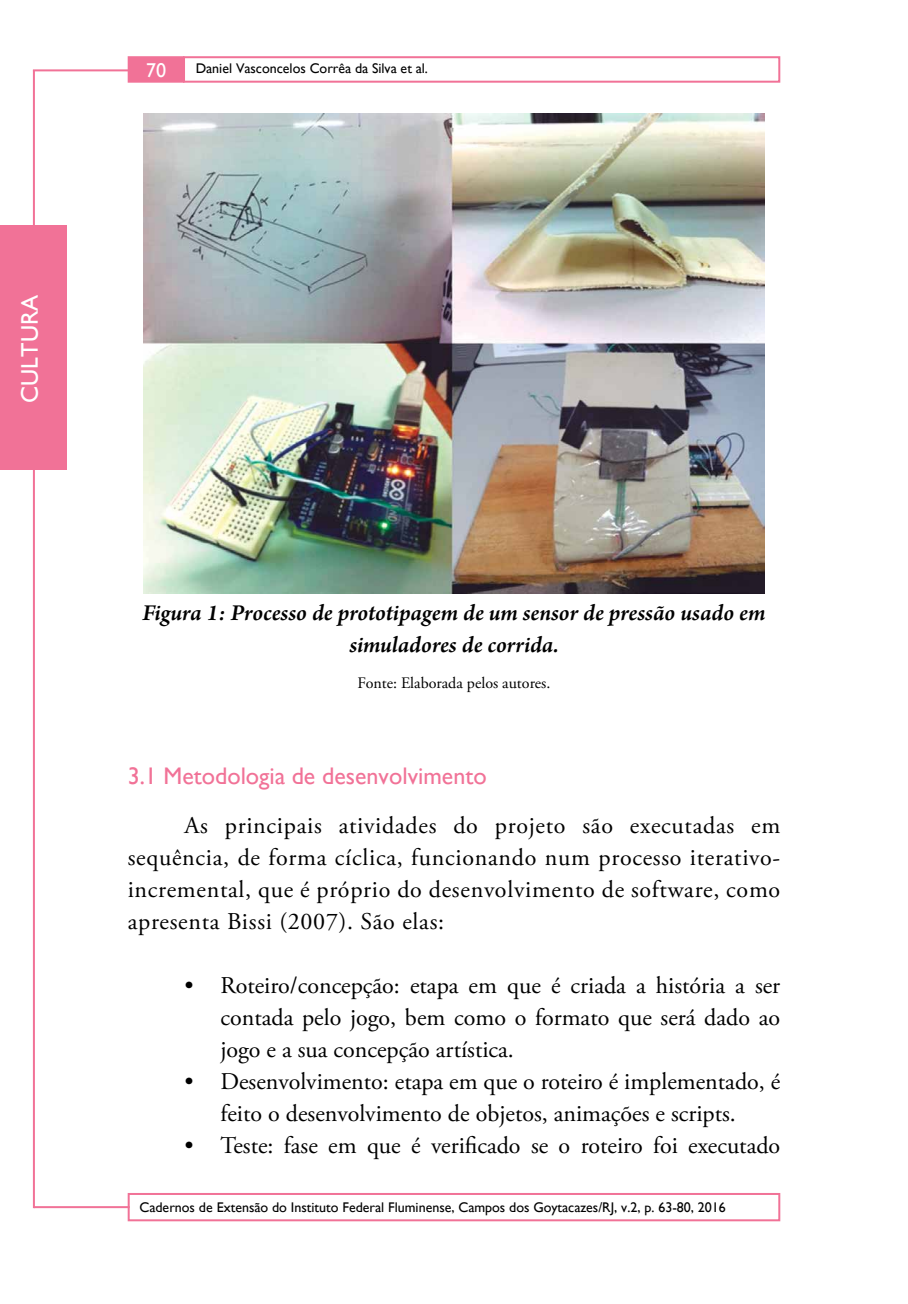
<style>
.page{position:relative;width:908px;height:1304px;background:#fff}
.page>*{position:absolute;margin:0;border:0;box-sizing:border-box;transform-origin:0 0}
.t1{font:24px/32px "Adobe Garamond Pro";color:#000;text-align:justify}
.t2{font:italic 600 24px/32px "Arno Pro";letter-spacing:-.005em;color:#000;text-align:center}
.t3{font:24px "Gill Sans";color:#f17297}
.t4{font:24px "Gill Sans";color:#fff}
.t5{font:20px "Gill Sans";color:#fff}
.t6{font:16px "Adobe Garamond Pro";color:#000}
.t7{font:14px "Gill Sans";color:#000}
</style>
<div class="page">
<div style="left:128px;top:1193px;width:652px;height:28px;border:2px solid #f17297"></div>
<div style="left:183px;top:56px;width:597px;height:27px;border:2px solid #f17297"></div>
<hr style="left:34px;top:1206px;width:96px;height:2px;background:#f17297">
<div style="left:128px;top:56px;width:56px;height:27px;background:#f17297;border:2px solid #f17297"></div>
<hr style="left:33px;top:69px;width:99px;height:2px;background:#f17297">
<hr style="left:33px;top:70px;width:2px;height:1138px;background:#f17297">
<div style="left:0;top:225px;width:67px;height:245px;background:#f17297"></div>
<img style="left:143px;top:113px;width:621px;height:481px">
<p class="t4" style="left:16px;top:403px;width:109px;rotate:-90deg">Cultura</p>
<p class="t5" style="left:146px;top:59px;width:21px">70</p>
<p class="t7" style="left:196px;top:60px;width:234px">Daniel Vasconcelos Corrêa da Silva et al.</p>
<p class="t2" style="left:142px;top:598px;width:624px">Figura 1: Processo de prototipagem de um sensor de pressão usado em simuladores de corrida.</p>
<p class="t6" style="left:357px;top:673px;width:194px">Fonte: Elaborada pelos autores.</p>
<p class="t3" style="left:128px;top:762px;width:360px">3.1 Metodologia de desenvolvimento</p>
<p class="t1" style="left:128px;top:810px;width:654px;text-indent:57px">As principais atividades do projeto são executadas em sequência, de forma cíclica, funcionando num processo iterativo&shy;incremental, que é próprio do desenvolvimento de software, como apresenta Bissi (2007). São elas:</p>
<p class="t1" style="left:220px;top:970px;width:561px;text-indent:-36px">• Roteiro/concepção: etapa em que é criada a história a ser contada pelo jogo, bem como o formato que será dado ao jogo e a sua concepção artística.</p>
<p class="t1" style="left:184px;top:1066px;width:597px;text-align:center">• Desenvolvimento: etapa em que o roteiro é implementado, é feito o desenvolvimento de objetos, animações e scripts.</p>
<p class="t1" style="left:184px;top:1130px;width:597px">• Teste: fase em que é verificado se o roteiro foi executado</p>
<p class="t7" style="left:139px;top:1199px;width:587px">Cadernos de Extensão do Instituto Federal Fluminense, Campos dos Goytacazes/RJ, v.2, p. 63-80, 2016</p>
</div>
